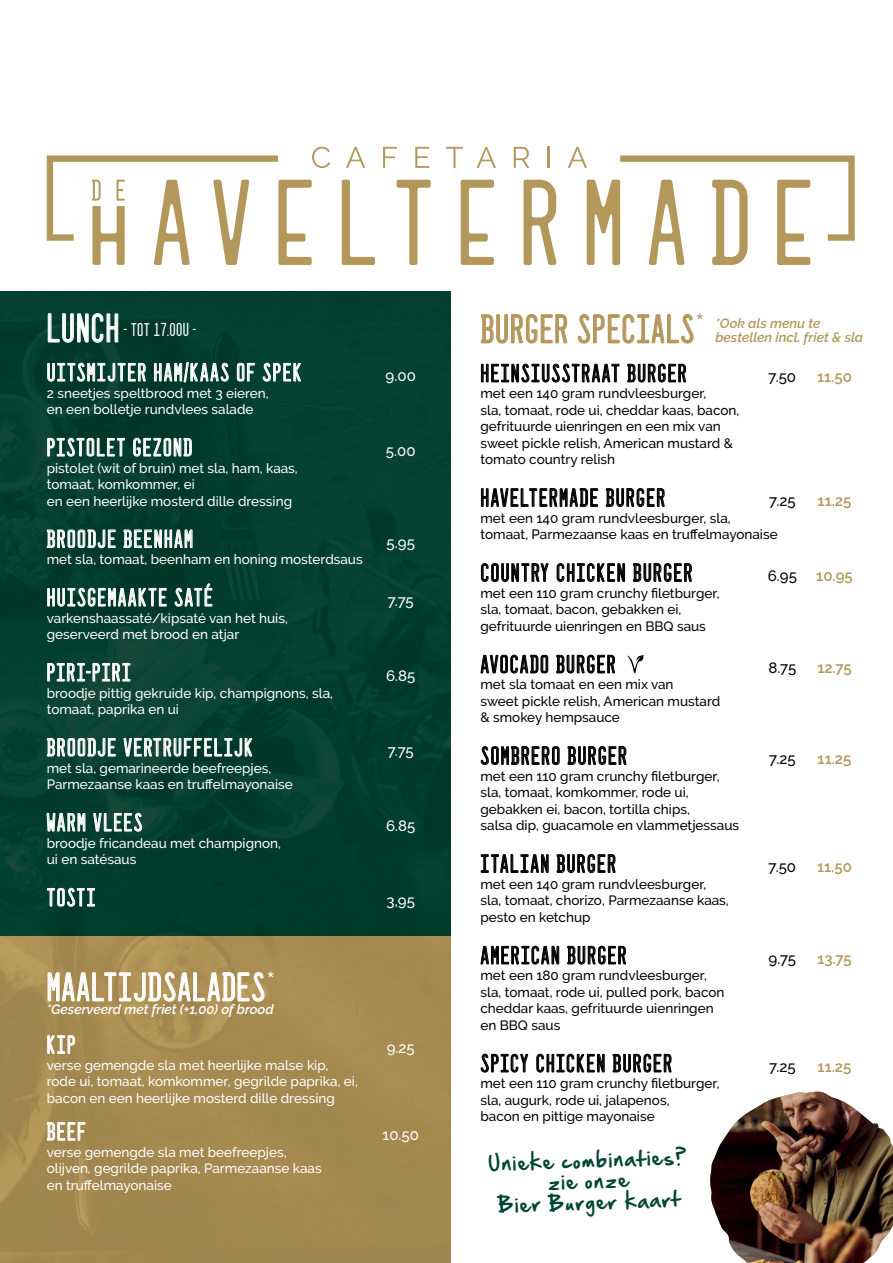
<style>
.page{position:relative;width:893px;height:1263px;background:#fff}
.page>*{position:absolute;margin:0;border:0;box-sizing:border-box;transform-origin:0 0}
.t1{font:36px "Dealerplate California";letter-spacing:.03em;color:#fff}
.t2{font:36px "Dealerplate California";letter-spacing:.03em;color:#b4975a}
.t3{font:22.5px "Dealerplate California";letter-spacing:.07em;color:#000}
.t4{font:22.5px "Dealerplate California";letter-spacing:.07em;color:#fff}
.t5{font:18px/21px "Hand Of Sean";color:#014533;text-align:center}
.t6{font:16.5px "Dealerplate California";letter-spacing:.02em;color:#fff}
.t7{font:500 15px "Raleway";color:#fff}
.t8{font:600 15px "Raleway";color:#b4975a}
.t9{font:500 15px "Raleway";color:#000}
.t10{font:500 13.5px/16.5px "Raleway";color:#000}
.t11{font:500 13.5px/16.5px "Raleway";color:#fff}
.t12{font:italic 600 13.5px/13.5px "Raleway";color:#b4975a}
.t13{font:italic 600 13.5px "Raleway";color:#fff}
.s1{font-size:36px}
</style>
<div class="page">
<img style="left:0;top:291px;width:451px;height:972px">
<svg style="left:48px;top:313px;width:70px;height:29px;background:#447064"></svg>
<svg style="left:47px;top:363px;width:99px;height:18px;background:#577d73"></svg>
<svg style="left:154px;top:358px;width:75px;height:28px;background:#416c60"></svg>
<svg style="left:237px;top:363px;width:18px;height:18px"></svg>
<svg style="left:263px;top:363px;width:38px;height:19px"></svg>
<svg style="left:47px;top:438px;width:78px;height:18px"></svg>
<svg style="left:133px;top:438px;width:59px;height:18px"></svg>
<svg style="left:47px;top:530px;width:69px;height:18px"></svg>
<svg style="left:124px;top:526px;width:68px;height:26px;background:#4a7368"></svg>
<svg style="left:47px;top:585px;width:120px;height:25px;background:#456e63"></svg>
<svg style="left:175px;top:584px;width:37px;height:26px"></svg>
<svg style="left:47px;top:663px;width:83px;height:18px"></svg>
<svg style="left:47px;top:738px;width:69px;height:18px"></svg>
<svg style="left:124px;top:734px;width:128px;height:26px;background:#426d61"></svg>
<svg style="left:47px;top:803px;width:38px;height:39px"></svg>
<svg style="left:93px;top:809px;width:49px;height:26px"></svg>
<svg style="left:47px;top:888px;width:48px;height:18px"></svg>
<svg style="left:481px;top:314px;width:86px;height:29px"></svg>
<svg style="left:578px;top:314px;width:115px;height:30px"></svg>
<svg style="left:481px;top:363px;width:138px;height:20px"></svg>
<svg style="left:627px;top:364px;width:59px;height:18px"></svg>
<svg style="left:481px;top:488px;width:117px;height:19px"></svg>
<svg style="left:606px;top:488px;width:58px;height:19px"></svg>
<svg style="left:481px;top:563px;width:67px;height:19px"></svg>
<svg style="left:557px;top:563px;width:68px;height:19px"></svg>
<svg style="left:633px;top:563px;width:59px;height:19px"></svg>
<svg style="left:481px;top:654px;width:67px;height:20px"></svg>
<svg style="left:556px;top:655px;width:59px;height:18px"></svg>
<svg style="left:627px;top:655px;width:17px;height:18px"></svg>
<svg style="left:481px;top:746px;width:78px;height:19px"></svg>
<svg style="left:568px;top:746px;width:58px;height:19px"></svg>
<svg style="left:481px;top:854px;width:67px;height:19px"></svg>
<svg style="left:557px;top:854px;width:58px;height:19px"></svg>
<svg style="left:481px;top:945px;width:78px;height:20px"></svg>
<svg style="left:567px;top:946px;width:59px;height:18px"></svg>
<svg style="left:481px;top:1054px;width:47px;height:18px"></svg>
<svg style="left:537px;top:1054px;width:67px;height:19px"></svg>
<svg style="left:613px;top:1054px;width:58px;height:18px"></svg>
<svg style="left:48px;top:971px;width:216px;height:32px;background:#bea779"></svg>
<svg style="left:47px;top:1035px;width:28px;height:19px"></svg>
<svg style="left:47px;top:1122px;width:38px;height:18px"></svg>
<svg style="left:342px;top:180px;width:33px;height:85px"></svg>
<svg style="left:397px;top:180px;width:34px;height:85px"></svg>
<svg style="left:524px;top:180px;width:32px;height:85px"></svg>
<svg style="left:461px;top:180px;width:33px;height:85px"></svg>
<svg style="left:346px;top:147px;width:19px;height:21px"></svg>
<svg style="left:383px;top:147px;width:14px;height:21px"></svg>
<svg style="left:415px;top:147px;width:14px;height:21px"></svg>
<svg style="left:446px;top:147px;width:17px;height:21px"></svg>
<svg style="left:477px;top:147px;width:19px;height:21px"></svg>
<svg style="left:514px;top:147px;width:15px;height:21px"></svg>
<hr style="left:548px;top:147px;width:2px;height:21px;background:#b4975a">
<svg style="left:47px;top:147px;width:283px;height:118px"></svg>
<svg style="left:568px;top:147px;width:287px;height:118px"></svg>
<img style="left:710px;top:1091px;width:183px;height:172px">
<p class="t6" style="left:47px;top:318px;width:151px"><span class="s1">LUNCH</span> - TOT 17.00U -</p>
<h2 class="t4" style="left:47px;top:356px;width:256px">UITSMIJTER HAM/KAAS OF SPEK</h2>
<p class="t7" style="left:386px;top:367px;width:32px">9.00</p>
<p class="t11" style="left:47px;top:384px;width:223px">2 sneetjes speltbrood met 3 eieren, en een bolletje rundvlees salade</p>
<h2 class="t4" style="left:47px;top:431px;width:147px">PISTOLET GEZOND</h2>
<p class="t7" style="left:386px;top:442px;width:31px">5.00</p>
<p class="t11" style="left:47px;top:459px;width:253px">pistolet (wit of bruin) met sla, ham, kaas, tomaat, komkommer, ei<br>en een heerlijke mosterd dille dressing</p>
<h2 class="t4" style="left:47px;top:523px;width:148px">BROODJE BEENHAM</h2>
<p class="t7" style="left:387px;top:534px;width:30px">5.95</p>
<p class="t11" style="left:47px;top:551px;width:317px">met sla, tomaat, beenham en honing mosterdsaus</p>
<h2 class="t4" style="left:47px;top:581px;width:167px">HUISGEMAAKTE SATÉ</h2>
<h1 class="t2" style="left:480px;top:303px;width:226px">BURGER SPECIALS<sup>*</sup></h1>
<h2 class="t3" style="left:480px;top:357px;width:207px">HEINSIUSSTRAAT BURGER</h2>
<p class="t9" style="left:769px;top:368px;width:29px">7.50</p>
<p class="t8" style="left:817px;top:368px;width:36px">11.50</p>
<p class="t10" style="left:480px;top:385px;width:260px">met een 140 gram rundvleesburger,<br>sla, tomaat, rode ui, cheddar kaas, bacon, gefrituurde uienringen en een mix van sweet pickle relish, American mustard &amp; tomato country relish</p>
<h2 class="t3" style="left:480px;top:482px;width:186px">HAVELTERMADE BURGER</h2>
<p class="t9" style="left:769px;top:492px;width:28px">7.25</p>
<p class="t8" style="left:818px;top:492px;width:35px">11.25</p>
<p class="t10" style="left:480px;top:510px;width:299px">met een 140 gram rundvleesburger, sla, tomaat, Parmezaanse kaas en truffelmayonaise</p>
<h2 class="t3" style="left:480px;top:557px;width:213px">COUNTRY CHICKEN BURGER</h2>
<p class="t9" style="left:768px;top:567px;width:31px">6.95</p>
<p class="t8" style="left:816px;top:567px;width:38px">10.95</p>
<p class="t10" style="left:480px;top:585px;width:241px">met een 110 gram crunchy filetburger, sla, tomaat, bacon, gebakken ei, gefrituurde uienringen en BBQ saus</p>
<h2 class="t3" style="left:480px;top:648px;width:136px">AVOCADO BURGER</h2>
<p class="t9" style="left:769px;top:659px;width:29px">8.75</p>
<p class="t8" style="left:817px;top:659px;width:36px">12.75</p>
<p class="t10" style="left:480px;top:676px;width:241px">met sla tomaat en een mix van<br>sweet pickle relish, American mustard &amp; smokey hempsauce</p>
<h2 class="t3" style="left:480px;top:740px;width:148px">SOMBRERO BURGER</h2>
<p class="t9" style="left:769px;top:750px;width:28px">7.25</p>
<p class="t8" style="left:818px;top:750px;width:35px">11.25</p>
<p class="t10" style="left:480px;top:768px;width:260px">met een 110 gram crunchy filetburger, sla, tomaat, komkommer, rode ui, gebakken ei, bacon, tortilla chips,<br>salsa dip, guacamole en vlammetjessaus</p>
<h2 class="t3" style="left:480px;top:848px;width:137px">ITALIAN BURGER</h2>
<p class="t9" style="left:769px;top:858px;width:29px">7.50</p>
<p class="t8" style="left:817px;top:858px;width:36px">11.50</p>
<p class="t10" style="left:480px;top:876px;width:250px">met een 140 gram rundvleesburger, sla, tomaat, chorizo, Parmezaanse kaas, pesto en ketchup</p>
<h2 class="t3" style="left:480px;top:939px;width:147px">AMERICAN BURGER</h2>
<p class="t9" style="left:769px;top:950px;width:29px">9.75</p>
<p class="t8" style="left:817px;top:950px;width:36px">13.75</p>
<p class="t10" style="left:480px;top:967px;width:246px">met een 180 gram rundvleesburger, sla, tomaat, rode ui, pulled pork, bacon cheddar kaas, gefrituurde uienringen en BBQ saus</p>
<h2 class="t3" style="left:480px;top:1047px;width:193px">SPICY CHICKEN BURGER</h2>
<p class="t9" style="left:769px;top:1058px;width:28px">7.25</p>
<p class="t8" style="left:818px;top:1058px;width:35px">11.25</p>
<p class="t10" style="left:480px;top:1075px;width:241px">met een 110 gram crunchy filetburger, sla, augurk, rode ui, jalapenos,<br>bacon en pittige mayonaise</p>
<p class="t12" style="left:715px;top:317px;width:149px">*Ook als menu te bestellen incl. friet &amp; sla</p>
<p class="t7" style="left:388px;top:592px;width:27px">7.75</p>
<p class="t11" style="left:47px;top:609px;width:243px">varkenshaassaté/kipsaté van het huis, geserveerd met brood en atjar</p>
<h2 class="t4" style="left:47px;top:656px;width:85px">PIRI-PIRI</h2>
<p class="t7" style="left:386px;top:667px;width:31px">6.85</p>
<p class="t11" style="left:47px;top:684px;width:288px">broodje pittig gekruide kip, champignons, sla, tomaat, paprika en ui</p>
<h2 class="t4" style="left:47px;top:731px;width:208px">BROODJE VERTRUFFELIJK</h2>
<p class="t7" style="left:388px;top:742px;width:27px">7.75</p>
<p class="t11" style="left:47px;top:759px;width:248px">met sla, gemarineerde beefreepjes,<br>Parmezaanse kaas en truffelmayonaise</p>
<h2 class="t4" style="left:47px;top:806px;width:97px">WARM VLEES</h2>
<p class="t7" style="left:386px;top:817px;width:31px">6.85</p>
<p class="t11" style="left:47px;top:834px;width:236px">broodje fricandeau met champignon, ui en satésaus</p>
<h2 class="t4" style="left:47px;top:881px;width:50px">TOSTI</h2>
<p class="t7" style="left:387px;top:892px;width:30px">3,95</p>
<h1 class="t1" style="left:47px;top:961px;width:231px">MAALTIJDSALADES<sup>*</sup></h1>
<p class="t13" style="left:47px;top:1002px;width:228px">*Geserveerd met friet (+1,00) of brood</p>
<h2 class="t4" style="left:47px;top:1029px;width:30px">KIP</h2>
<p class="t7" style="left:387px;top:1039px;width:30px">9.25</p>
<p class="t11" style="left:47px;top:1057px;width:313px">verse gemengde sla met heerlijke malse kip, rode ui, tomaat, komkommer, gegrilde paprika, ei, bacon en een heerlijke mosterd dille dressing</p>
<h2 class="t4" style="left:47px;top:1115px;width:41px">BEEF</h2>
<p class="t7" style="left:383px;top:1126px;width:38px">10.50</p>
<p class="t11" style="left:47px;top:1144px;width:277px">verse gemengde sla met beefreepjes, olijven, gegrilde paprika, Parmezaanse kaas en truffelmayonaise</p>
<h3 class="t5" style="left:488px;top:1153px;width:200px;rotate:-2deg">Unieke combinaties? zie onze<br>Bier Burger kaart</h3>
</div>
